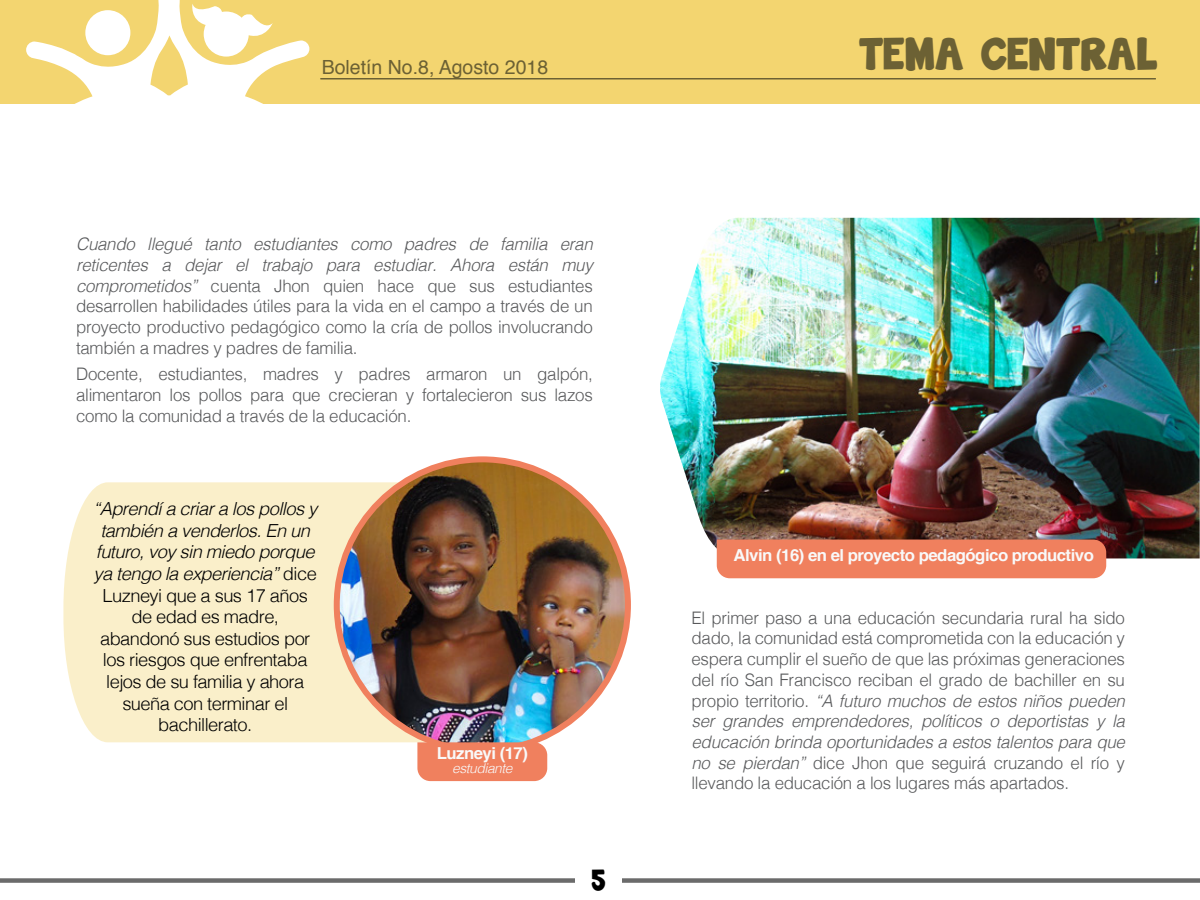
<style>
.page{position:relative;width:1200px;height:900px;background:#fff}
.page>*{position:absolute;margin:0;border:0;box-sizing:border-box;transform-origin:0 0}
.t1{font:40.5px "Janda Manatee Solid";color:#6c6134}
.t2{font:27px "Janda Manatee Solid";color:#000}
.t3{font:19.5px "Helvetica";color:#6c6134}
.t4{font:300 18px/21.6px "Helvetica";letter-spacing:-.03em;color:#000;text-align:center}
.t5{font:300 17.25px/20.7px "Helvetica";letter-spacing:-.015em;color:#58595b;text-align:justify}
.t6{font:700 16.5px "Helvetica";letter-spacing:-.03em;color:#f9f9f9}
.t7{font:italic 300 13.5px "Helvetica";letter-spacing:-.03em;color:#f9f9f9}
.s1{font-style:italic}
</style>
<div class="page">
<div style="left:0;top:878px;width:1200px;height:5px;background:#6b6b6b"></div>
<div style="left:575px;top:869px;width:47px;height:24px;background:#fff"></div>
<div style="left:0;top:0;width:1200px;height:104px;background:#f3d570"></div>
<svg style="left:26px;top:0;width:283px;height:104px"></svg>
<hr style="left:320px;top:78px;width:836px;height:2px;background:#6c6134">
<div style="left:63px;top:482px;width:368px;height:260px;background:#faefca"></div>
<img style="left:337px;top:459px;width:291px;height:292px;border-radius:146px">
<div style="left:417px;top:742px;width:130px;height:39px;background:#f0805e"></div>
<img style="left:660px;top:218px;width:540px;height:340px">
<div style="left:717px;top:540px;width:389px;height:38px;background:#f0805e"></div>
<p class="t3" style="left:322px;top:52px;width:228px">Boletín No.8, Agosto 2018</p>
<p class="t5" style="left:76px;top:233px;width:518px"><span class="s1">Cuando llegué tanto estudiantes como padres de familia eran reticentes a dejar el trabajo para estudiar. Ahora están muy comprometidos”</span> cuenta Jhon quien hace que sus estudiantes desarrollen habilidades útiles para la vida en el campo a través de un proyecto productivo pedagógico como la cría de pollos involucrando también a madres y padres de familia.</p>
<p class="t5" style="left:76px;top:363px;width:518px">Docente, estudiantes, madres y padres armaron un galpón, alimentaron los pollos para que crecieran y fortalecieron sus lazos como la comunidad a través de la educación.</p>
<p class="t4" style="left:93px;top:497px;width:226px"><span class="s1">“Aprendí a criar a los pollos y también a venderlos. En un futuro, voy sin miedo porque ya tengo la experiencia”</span> dice<br>Luzneyi que a sus 17 años de edad es madre, abandonó sus estudios por los riesgos que enfrentaba lejos de su familia y ahora sueña con terminar el bachillerato.</p>
<p class="t6" style="left:437px;top:740px;width:93px">Luzneyi (17)</p>
<p class="t7" style="left:452px;top:756px;width:62px">estudiante</p>
<h2 class="t2" style="left:592px;top:861px;width:15px">5</h2>
<h1 class="t1" style="left:859px;top:26px;width:300px">TEMA CENTRAL</h1>
<p class="t6" style="left:734px;top:542px;width:362px">Alvin (16) en el proyecto pedagógico productivo</p>
<p class="t5" style="left:691px;top:606px;width:435px">El primer paso a una educación secundaria rural ha sido dado, la comunidad está comprometida con la educación y espera cumplir el sueño de que las próximas generaciones del río San Francisco reciban el grado de bachiller en su propio territorio. <span class="s1">“A futuro muchos de estos niños pueden ser grandes emprendedores, políticos o deportistas y la educación brinda oportunidades a estos talentos para que no se pierdan”</span> dice Jhon que seguirá cruzando el río y llevando la educación a los lugares más apartados.</p>
</div>
